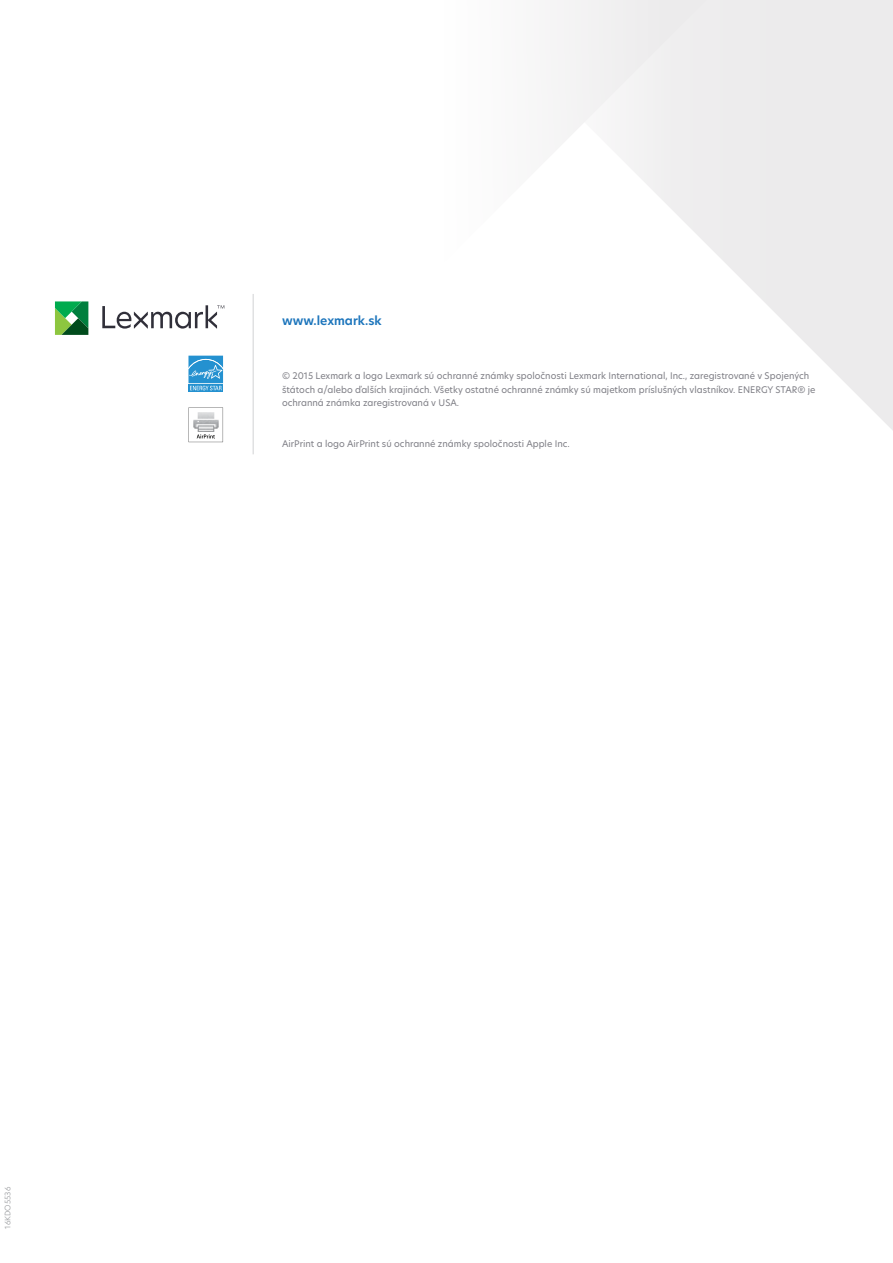
<style>
.page{position:relative;width:893px;height:1263px;background:#fff}
.page>*{position:absolute;margin:0;border:0;box-sizing:border-box;transform-origin:0 0}
.t1{font:600 12px "TP Hero";color:#1c75bc}
.t2{font:9px/13.5px "TP Hero";color:#7e7e85}
.t3{font:300 7.5px "TP Hero";color:#939598}
</style>
<div class="page">
<svg style="left:719px;top:0;width:174px;height:430px"></svg>
<svg style="left:557px;top:0;width:162px;height:256px"></svg>
<svg style="left:188px;top:390px;width:35px;height:2px"></svg>
<svg style="left:188px;top:356px;width:35px;height:34px"></svg>
<svg style="left:55px;top:301px;width:33px;height:34px"></svg>
<svg style="left:102px;top:305px;width:122px;height:24px"></svg>
<hr style="left:253px;top:294px;width:1px;height:160px;background:#d1d3d4">
<svg style="left:188px;top:408px;width:35px;height:34px"></svg>
<img style="left:190px;top:411px;width:31px;height:22px">
<h1 class="t1" style="left:282px;top:312px;width:101px">www.lexmark.sk</h1>
<p class="t2" style="left:282px;top:369px;width:535px">© 2015 Lexmark a logo Lexmark sú ochranné známky spoločnosti Lexmark International, Inc., zaregistrované v Spojených štátoch a/alebo ďalších krajinách. Všetky ostatné ochranné známky sú majetkom príslušných vlastníkov. ENERGY STAR® je ochranná známka zaregistrovaná v USA.</p>
<p class="t2" style="left:282px;top:437px;width:289px">AirPrint a logo AirPrint sú ochranné známky spoločnosti Apple Inc.</p>
<p class="t3" style="left:3px;top:1228px;width:43px;rotate:-90deg">16KDO5536</p>
</div>
